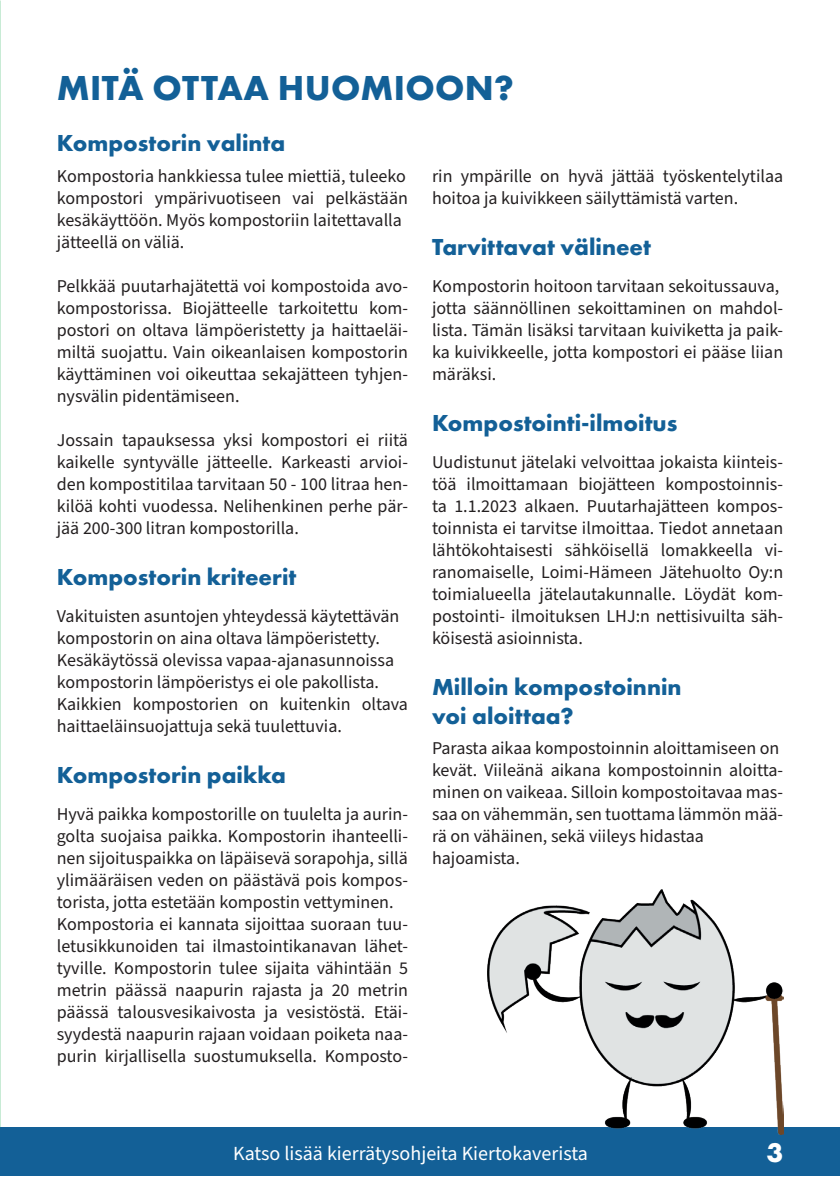
<style>
.page{position:relative;width:840px;height:1191px;background:#fff}
.page>*{position:absolute;margin:0;border:0;box-sizing:border-box;transform-origin:0 0}
.Iso_Otsikko{font:700 36px "Futura PT";letter-spacing:.01em;color:#136097}
.t1{font:700 28px "Futura PT";color:#fff}
.Otsikko{font:700 24px "Futura PT";color:#136097}
.t2{font:20px "Source Sans Pro";color:#fff}
.Leipis{font:18px/22px "Source Sans Pro";color:#231f20;text-align:justify}
</style>
<div class="page">
<div style="left:0;top:1127px;width:839px;height:48px;background:#136097"></div>
<img style="left:487px;top:889px;width:295px;height:245px">
<p class="Iso_Otsikko" style="left:57px;top:64px;width:458px">MITÄ OTTAA HUOMIOON?</p>
<p class="Otsikko" style="left:57px;top:127px;width:230px">Kompostorin valinta</p>
<p class="Leipis" style="left:57px;top:166px;width:350px">Kompostoria hankkiessa tulee miettiä, tuleeko</p>
<p class="Leipis" style="left:57px;top:188px;width:352px">kompostori ympärivuotiseen vai pelkästään kesäkäyttöön. Myös kompostoriin laitettavalla</p>
<p class="Leipis" style="left:57px;top:232px;width:129px">jätteellä on väliä.</p>
<p class="Leipis" style="left:57px;top:276px;width:352px">Pelkkää puutarhajätettä voi kompostoida avo&shy;kompostorissa. Biojätteelle tarkoitettu kom&shy;postori on oltava lämpöeristetty ja haittaeläi&shy;miltä suojattu. Vain oikeanlaisen kompostorin käyttäminen voi oikeuttaa sekajätteen tyhjen&shy;nysvälin pidentämiseen.</p>
<p class="Leipis" style="left:57px;top:430px;width:352px">Jossain tapauksessa yksi kompostori ei riitä kaikelle syntyvälle jätteelle. Karkeasti arvioi&shy;den kompostitilaa tarvitaan 50 - 100 litraa hen&shy;kilöä kohti vuodessa. Nelihenkinen perhe pär&shy;jää 200-300 litran kompostorilla.</p>
<p class="Otsikko" style="left:57px;top:561px;width:241px">Kompostorin kriteerit</p>
<p class="Leipis" style="left:57px;top:606px;width:344px">Vakituisten asuntojen yhteydessä käytettävän</p>
<p class="Leipis" style="left:57px;top:628px;width:324px">kompostorin on aina oltava lämpöeristetty.</p>
<p class="Leipis" style="left:57px;top:650px;width:338px">Kesäkäytössä olevissa vapaa-ajanasunnoissa</p>
<p class="Leipis" style="left:57px;top:672px;width:323px">kompostorin lämpöeristys ei ole pakollista.</p>
<p class="Leipis" style="left:57px;top:694px;width:352px">Kaikkien kompostorien on kuitenkin oltava haittaeläinsuojattuja sekä tuulettuvia.</p>
<p class="Otsikko" style="left:57px;top:759px;width:230px">Kompostorin paikka</p>
<p class="Leipis" style="left:57px;top:804px;width:352px">Hyvä paikka kompostorille on tuulelta ja aurin&shy;golta suojaisa paikka. Kompostorin ihanteelli&shy;nen sijoituspaikka on läpäisevä sorapohja, sillä</p>
<p class="Leipis" style="left:57px;top:870px;width:352px">ylimääräisen veden on päästävä pois kompos&shy;torista, jotta estetään kompostin vettyminen.</p>
<p class="Leipis" style="left:57px;top:914px;width:352px">Kompostoria ei kannata sijoittaa suoraan tuu&shy;letusikkunoiden tai ilmastointikanavan lähet&shy;tyville. Kompostorin tulee sijaita vähintään 5 metrin päässä naapurin rajasta ja 20 metrin päässä talousvesikaivosta ja vesistöstä. Etäi&shy;syydestä naapurin rajaan voidaan poiketa naa&shy;purin kirjallisella suostumuksella. Komposto-</p>
<p class="Leipis" style="left:432px;top:166px;width:352px">rin ympärille on hyvä jättää työskentelytilaa hoitoa ja kuivikkeen säilyttämistä varten.</p>
<p class="Otsikko" style="left:432px;top:231px;width:220px">Tarvittavat välineet</p>
<p class="Leipis" style="left:432px;top:276px;width:348px">Kompostorin hoitoon tarvitaan sekoitussauva,</p>
<p class="Leipis" style="left:432px;top:298px;width:352px">jotta säännöllinen sekoittaminen on mahdol&shy;lista. Tämän lisäksi tarvitaan kuiviketta ja paik&shy;ka kuivikkeelle, jotta kompostori ei pääse liian märäksi.</p>
<p class="Otsikko" style="left:432px;top:407px;width:247px">Kompostointi-ilmoitus</p>
<p class="Leipis" style="left:432px;top:452px;width:352px">Uudistunut jätelaki velvoittaa jokaista kiinteis&shy;töä ilmoittamaan biojätteen kompostoinnis&shy;ta 1.1.2023 alkaen. Puutarhajätteen kompos&shy;toinnista ei tarvitse ilmoittaa. Tiedot annetaan lähtökohtaisesti sähköisellä lomakkeella vi&shy;ranomaiselle, Loimi-Hämeen Jätehuolto Oy:n toimialueella jätelautakunnalle. Löydät kom&shy;postointi- ilmoituksen LHJ:n nettisivuilta säh&shy;köisestä asioinnista.</p>
<p class="Otsikko" style="left:432px;top:671px;width:251px">Milloin kompostoinnin</p>
<p class="Otsikko" style="left:432px;top:700px;width:143px">voi aloittaa?</p>
<p class="Leipis" style="left:432px;top:738px;width:349px">Parasta aikaa kompostoinnin aloittamiseen on</p>
<p class="Leipis" style="left:432px;top:760px;width:352px">kevät. Viileänä aikana kompostoinnin aloitta&shy;minen on vaikeaa. Silloin kompostoitavaa mas&shy;saa on vähemmän, sen tuottama lämmön mää&shy;rä on vähäinen, sekä viileys hidastaa</p>
<p class="Leipis" style="left:432px;top:848px;width:89px">hajoamista.</p>
<p class="t2" style="left:233px;top:1140px;width:356px">Katso lisää kierrätysohjeita Kiertokaverista</p>
<h2 class="t1" style="left:766px;top:1134px;width:18px">3</h2>
</div>
